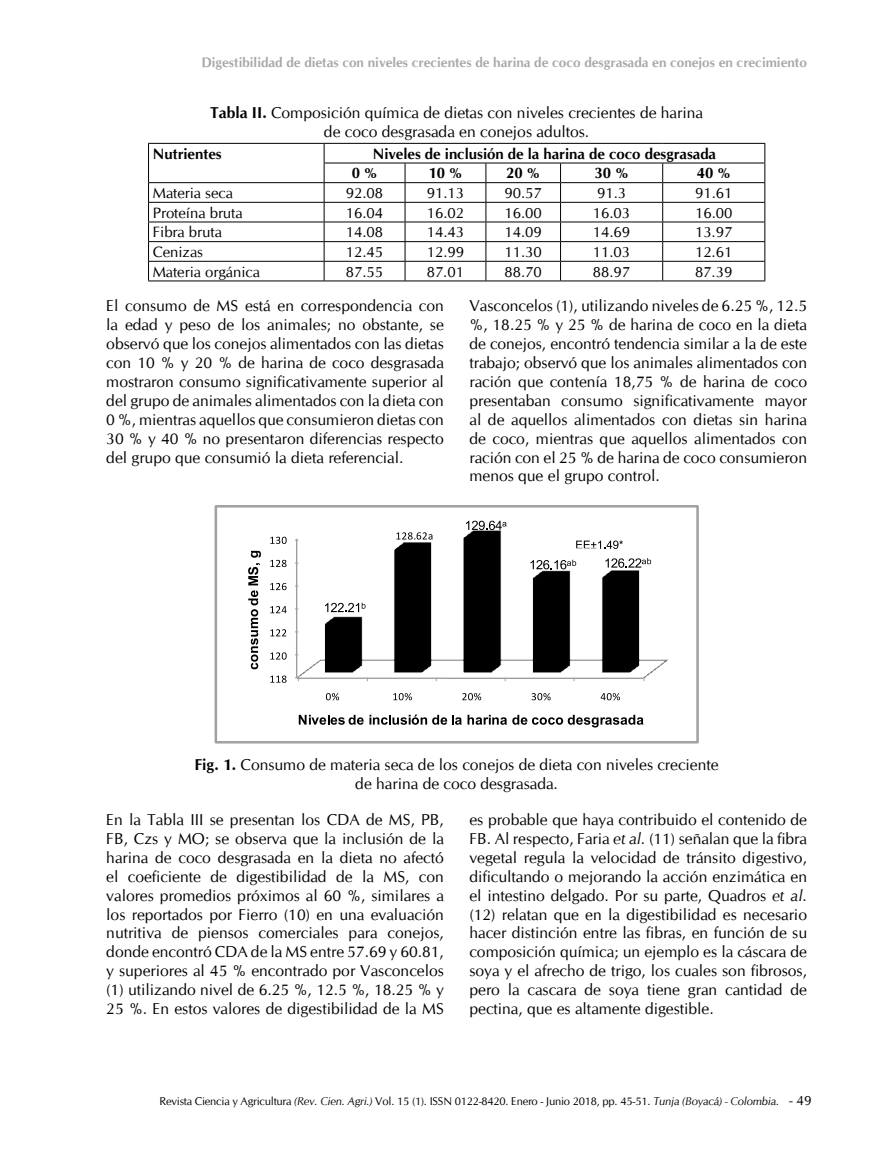
<style>
.page{position:relative;width:893px;height:1170px;background:#fff}
.page>*{position:absolute;margin:0;border:0;box-sizing:border-box;transform-origin:0 0}
.t1{font:15.75px/18.9px "CG Omega";color:#000;text-align:justify}
.t2{font:15px "CG Omega";color:#000}
.t3{font:700 15px/19.6px "CG Omega";color:#000}
.t4{font:700 13.5px "CG Omega";color:#a8a8a7}
.t5{font:11.25px "CG Omega";letter-spacing:-.02em;color:#000}
.s1{font-weight:700}
.s2{font-style:italic}
.s3{font-size:13.5px}
</style>
<div class="page">
<hr style="left:148px;top:143px;width:176px;height:1px;background:#000">
<hr style="left:324px;top:143px;width:81px;height:1px;background:#000">
<hr style="left:405px;top:143px;width:81px;height:1px;background:#000">
<hr style="left:486px;top:143px;width:74px;height:1px;background:#000">
<hr style="left:560px;top:143px;width:103px;height:1px;background:#000">
<hr style="left:663px;top:143px;width:102px;height:1px;background:#000">
<hr style="left:324px;top:163px;width:81px;height:1px;background:#000">
<hr style="left:405px;top:163px;width:81px;height:1px;background:#000">
<hr style="left:486px;top:163px;width:74px;height:1px;background:#000">
<hr style="left:560px;top:163px;width:103px;height:1px;background:#000">
<hr style="left:663px;top:163px;width:102px;height:1px;background:#000">
<hr style="left:148px;top:182px;width:176px;height:1px;background:#000">
<hr style="left:324px;top:182px;width:81px;height:1px;background:#000">
<hr style="left:405px;top:182px;width:81px;height:1px;background:#000">
<hr style="left:486px;top:182px;width:74px;height:1px;background:#000">
<hr style="left:560px;top:182px;width:103px;height:1px;background:#000">
<hr style="left:663px;top:182px;width:102px;height:1px;background:#000">
<hr style="left:148px;top:202px;width:176px;height:1px;background:#000">
<hr style="left:324px;top:202px;width:81px;height:1px;background:#000">
<hr style="left:405px;top:202px;width:81px;height:1px;background:#000">
<hr style="left:486px;top:202px;width:74px;height:1px;background:#000">
<hr style="left:560px;top:202px;width:103px;height:1px;background:#000">
<hr style="left:663px;top:202px;width:102px;height:1px;background:#000">
<hr style="left:148px;top:221px;width:176px;height:1px;background:#000">
<hr style="left:324px;top:221px;width:81px;height:1px;background:#000">
<hr style="left:405px;top:221px;width:81px;height:1px;background:#000">
<hr style="left:486px;top:221px;width:74px;height:1px;background:#000">
<hr style="left:560px;top:221px;width:103px;height:1px;background:#000">
<hr style="left:663px;top:221px;width:102px;height:1px;background:#000">
<hr style="left:148px;top:241px;width:176px;height:1px;background:#000">
<hr style="left:324px;top:241px;width:81px;height:1px;background:#000">
<hr style="left:405px;top:241px;width:81px;height:1px;background:#000">
<hr style="left:486px;top:241px;width:74px;height:1px;background:#000">
<hr style="left:560px;top:241px;width:103px;height:1px;background:#000">
<hr style="left:663px;top:241px;width:102px;height:1px;background:#000">
<hr style="left:148px;top:261px;width:176px;height:1px;background:#000">
<svg style="left:148px;top:144px;width:1px;height:136px"></svg>
<hr style="left:324px;top:261px;width:81px;height:1px;background:#000">
<svg style="left:324px;top:144px;width:1px;height:136px"></svg>
<hr style="left:405px;top:261px;width:81px;height:1px;background:#000">
<svg style="left:405px;top:163px;width:1px;height:117px"></svg>
<hr style="left:486px;top:261px;width:74px;height:1px;background:#000">
<svg style="left:485px;top:163px;width:1px;height:117px"></svg>
<hr style="left:560px;top:261px;width:103px;height:1px;background:#000">
<svg style="left:560px;top:163px;width:1px;height:117px"></svg>
<hr style="left:663px;top:261px;width:102px;height:1px;background:#000">
<svg style="left:662px;top:163px;width:1px;height:117px"></svg>
<svg style="left:764px;top:144px;width:1px;height:136px"></svg>
<hr style="left:148px;top:280px;width:176px;height:1px;background:#000">
<hr style="left:324px;top:280px;width:81px;height:1px;background:#000">
<hr style="left:405px;top:280px;width:81px;height:1px;background:#000">
<hr style="left:486px;top:280px;width:74px;height:1px;background:#000">
<hr style="left:560px;top:280px;width:103px;height:1px;background:#000">
<hr style="left:663px;top:280px;width:102px;height:1px;background:#000">
<img style="left:295px;top:522px;width:373px;height:157px">
<svg style="left:270px;top:675px;width:17px;height:7px"></svg>
<svg style="left:270px;top:652px;width:17px;height:7px"></svg>
<svg style="left:270px;top:629px;width:16px;height:7px"></svg>
<svg style="left:270px;top:606px;width:17px;height:7px"></svg>
<svg style="left:270px;top:583px;width:17px;height:7px"></svg>
<svg style="left:270px;top:560px;width:17px;height:7px"></svg>
<svg style="left:270px;top:536px;width:17px;height:8px"></svg>
<svg style="left:295px;top:677px;width:4px;height:4px"></svg>
<svg style="left:326px;top:693px;width:13px;height:7px"></svg>
<svg style="left:393px;top:693px;width:19px;height:7px"></svg>
<svg style="left:462px;top:693px;width:19px;height:7px"></svg>
<svg style="left:532px;top:693px;width:19px;height:7px"></svg>
<svg style="left:601px;top:693px;width:19px;height:7px"></svg>
<svg style="left:325px;top:602px;width:41px;height:10px"></svg>
<svg style="left:396px;top:532px;width:36px;height:7px"></svg>
<svg style="left:466px;top:520px;width:40px;height:10px"></svg>
<svg style="left:530px;top:559px;width:46px;height:10px"></svg>
<svg style="left:605px;top:558px;width:46px;height:9px"></svg>
<svg style="left:248px;top:563px;width:12px;height:106px"></svg>
<svg style="left:251px;top:551px;width:10px;height:6px"></svg>
<svg style="left:299px;top:714px;width:344px;height:13px"></svg>
<div style="left:215px;top:505px;width:484px;height:238px;border:3px solid #a2a2a2"></div>
<div style="left:567px;top:527px;width:68px;height:25px;background:#fff"></div>
<svg style="left:576px;top:540px;width:47px;height:8px"></svg>
<p class="t4" style="left:201px;top:54px;width:607px">Digestibilidad de dietas con niveles crecientes de harina de coco desgrasada en conejos en crecimiento</p>
<p class="t1" style="left:210px;top:103px;width:494px;text-align:center"><span class="s1">Tabla II.</span> Composición química de dietas con niveles crecientes de harina de coco desgrasada en conejos adultos.</p>
<p class="t3" style="left:153px;top:144px;width:70px">Nutrientes</p>
<p class="t3" style="left:352px;top:144px;width:366px;text-indent:21px">Niveles de inclusión de la harina de coco desgrasada<br>0 %</p>
<p class="t3" style="left:428px;top:163px;width:36px">10 %</p>
<p class="t3" style="left:506px;top:163px;width:36px">20 %</p>
<p class="t3" style="left:595px;top:163px;width:36px">30 %</p>
<p class="t3" style="left:697px;top:163px;width:36px">40 %</p>
<p class="t2" style="left:153px;top:184px;width:82px">Materia seca</p>
<p class="t2" style="left:346px;top:184px;width:39px">92.08</p>
<p class="t2" style="left:427px;top:184px;width:39px">91.13</p>
<p class="t2" style="left:504px;top:184px;width:39px">90.57</p>
<p class="t2" style="left:597px;top:184px;width:31px">91.3</p>
<p class="t2" style="left:695px;top:184px;width:39px">91.61</p>
<p class="t2" style="left:153px;top:204px;width:91px">Proteína bruta</p>
<p class="t2" style="left:346px;top:204px;width:39px">16.04</p>
<p class="t2" style="left:427px;top:204px;width:39px">16.02</p>
<p class="t2" style="left:504px;top:204px;width:39px">16.00</p>
<p class="t2" style="left:593px;top:204px;width:39px">16.03</p>
<p class="t2" style="left:695px;top:204px;width:39px">16.00</p>
<p class="t2" style="left:153px;top:223px;width:71px">Fibra bruta</p>
<p class="t2" style="left:346px;top:223px;width:39px">14.08</p>
<p class="t2" style="left:427px;top:223px;width:39px">14.43</p>
<p class="t2" style="left:504px;top:223px;width:39px">14.09</p>
<p class="t2" style="left:593px;top:223px;width:39px">14.69</p>
<p class="t2" style="left:695px;top:223px;width:39px">13.97</p>
<p class="t2" style="left:153px;top:243px;width:52px">Cenizas</p>
<p class="t2" style="left:346px;top:243px;width:39px">12.45</p>
<p class="t2" style="left:427px;top:243px;width:39px">12.99</p>
<p class="t2" style="left:504px;top:243px;width:39px">11.30</p>
<p class="t2" style="left:593px;top:243px;width:39px">11.03</p>
<p class="t2" style="left:695px;top:243px;width:39px">12.61</p>
<p class="t2" style="left:153px;top:262px;width:109px">Materia orgánica</p>
<p class="t2" style="left:346px;top:262px;width:39px">87.55</p>
<p class="t2" style="left:427px;top:262px;width:39px">87.01</p>
<p class="t2" style="left:504px;top:262px;width:39px">88.70</p>
<p class="t2" style="left:593px;top:262px;width:39px">88.97</p>
<p class="t2" style="left:695px;top:262px;width:39px">87.39</p>
<p class="t1" style="left:106px;top:296px;width:339px">El consumo de MS está en correspondencia con la edad y peso de los animales; no obstante, se observó que los conejos alimentados con las dietas con 10 % y 20 % de harina de coco desgrasada mostraron consumo significativamente superior al del grupo de animales alimentados con la dieta con 0 %, mientras aquellos que consumieron dietas con 30 % y 40 % no presentaron diferencias respecto del grupo que consumió la dieta referencial.</p>
<p class="t1" style="left:469px;top:296px;width:339px">Vasconcelos (1), utilizando niveles de 6.25 %, 12.5 %, 18.25 % y 25 % de harina de coco en la dieta de conejos, encontró tendencia similar a la de este trabajo; observó que los animales alimentados con ración que contenía 18,75 % de harina de coco presentaban consumo significativamente mayor al de aquellos alimentados con dietas sin harina de coco, mientras que aquellos alimentados con ración con el 25 % de harina de coco consumieron menos que el grupo control.</p>
<p class="t1" style="left:194px;top:755px;width:526px;text-align:center"><span class="s1">Fig. 1.</span> Consumo de materia seca de los conejos de dieta con niveles creciente de harina de coco desgrasada.</p>
<p class="t1" style="left:106px;top:810px;width:339px">En la Tabla III se presentan los CDA de MS, PB, FB, Czs y MO; se observa que la inclusión de la harina de coco desgrasada en la dieta no afectó el coeficiente de digestibilidad de la MS, con valores promedios próximos al 60 %, similares a los reportados por Fierro (10) en una evaluación nutritiva de piensos comerciales para conejos, donde encontró CDA de la MS entre 57.69 y 60.81, y superiores al 45 % encontrado por Vasconcelos (1) utilizando nivel de 6.25 %, 12.5 %, 18.25 % y 25 %. En estos valores de digestibilidad de la MS</p>
<p class="t1" style="left:469px;top:810px;width:339px">es probable que haya contribuido el contenido de FB. Al respecto, Faria <span class="s2">et al.</span> (11) señalan que la fibra vegetal regula la velocidad de tránsito digestivo, dificultando o mejorando la acción enzimática en el intestino delgado. Por su parte, Quadros <span class="s2">et al. </span>(12) relatan que en la digestibilidad es necesario hacer distinción entre las fibras, en función de su composición química; un ejemplo es la cáscara de soya y el afrecho de trigo, los cuales son fibrosos, pero la cascara de soya tiene gran cantidad de pectina, que es altamente digestible.</p>
<p class="t5" style="left:159px;top:1093px;width:654px">Revista Ciencia y Agricultura <span class="s2">(Rev. Cien. Agri.)</span> Vol. 15 (1). ISSN 0122-8420. Enero - Junio 2018, pp. 45-51. <span class="s2">Tunja (Boyacá) - Colombia.</span> <span class="s3">- 49</span></p>
</div>
